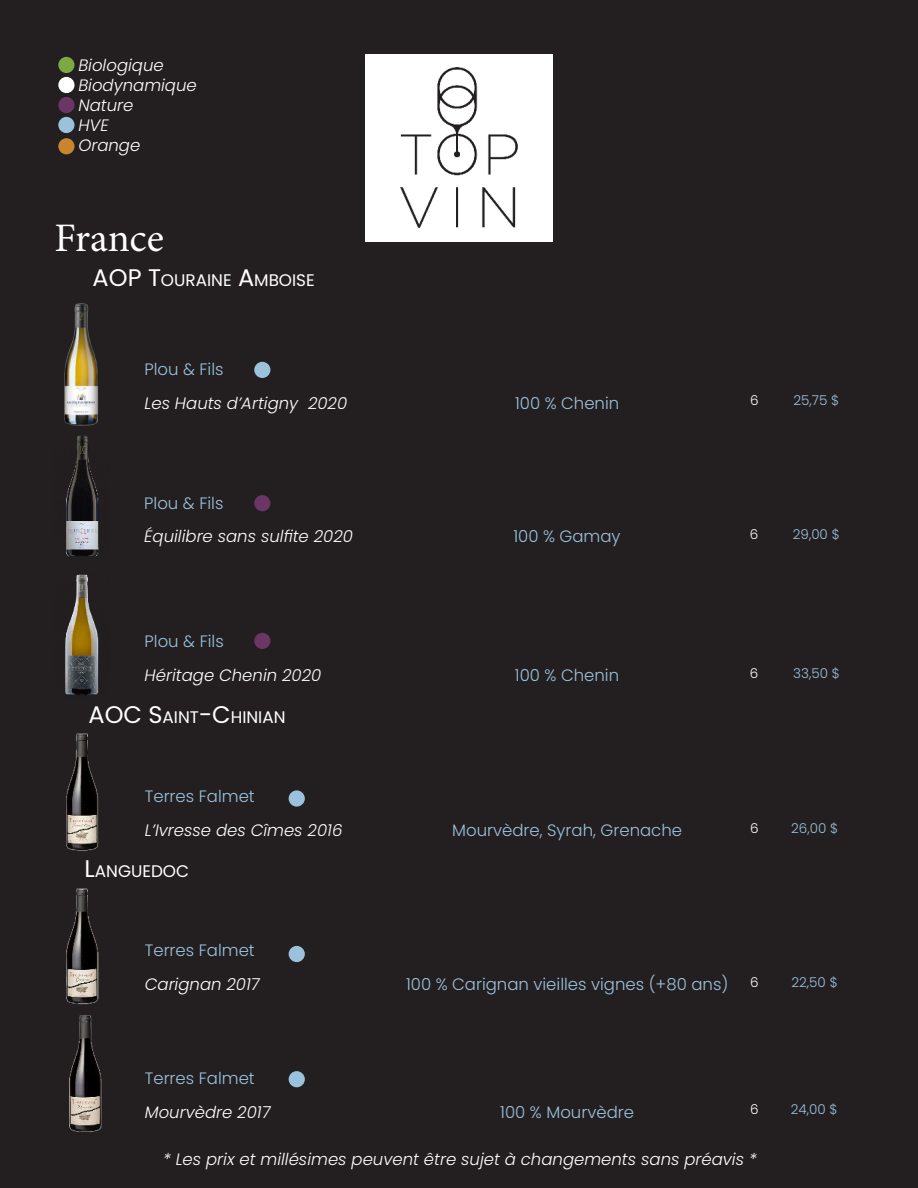
<style>
.page{position:relative;width:918px;height:1188px;background:#231f20}
.page>*{position:absolute;margin:0;border:0;box-sizing:border-box;transform-origin:0 0}
.t1{font:40.5px "Minion Pro";letter-spacing:-.005em;color:#fff}
.t2{font:16.8px "Poppins";color:#fff}
.t3{font:italic 300 16.5px/19.8px "Poppins";color:#fff}
.t4{font:300 16.5px "Poppins";color:#9bc2dd}
.t5{font:300 13.5px "Poppins";color:#9bc2dd}
.t6{font:300 13.5px "Poppins";color:#fff}
.s1{font-size:24px}
</style>
<div class="page">
<div style="left:58px;top:57px;width:17px;height:16px;background:#7ca941;border-radius:50%"></div>
<div style="left:58px;top:77px;width:17px;height:16px;background:#fff;border-radius:50%"></div>
<div style="left:58px;top:97px;width:17px;height:16px;background:#6b3666;border-radius:50%"></div>
<div style="left:58px;top:117px;width:17px;height:16px;background:#9bc2dd;border-radius:50%"></div>
<div style="left:58px;top:138px;width:17px;height:16px;background:#c8852d;border-radius:50%"></div>
<img style="left:365px;top:54px;width:188px;height:187px">
<div style="left:254px;top:495px;width:16px;height:16px;background:#6b3666;border-radius:50%"></div>
<div style="left:254px;top:633px;width:16px;height:16px;background:#6b3666;border-radius:50%"></div>
<img style="left:66px;top:435px;width:33px;height:122px">
<img style="left:65px;top:574px;width:34px;height:121px">
<img style="left:66px;top:733px;width:33px;height:118px">
<img style="left:66px;top:888px;width:33px;height:117px">
<img style="left:69px;top:1015px;width:33px;height:117px">
<div style="left:289px;top:790px;width:16px;height:17px;background:#9bc2dd;border-radius:50%"></div>
<div style="left:289px;top:946px;width:16px;height:16px;background:#9bc2dd;border-radius:50%"></div>
<div style="left:289px;top:1071px;width:16px;height:16px;background:#9bc2dd;border-radius:50%"></div>
<div style="left:254px;top:362px;width:16px;height:16px;background:#9bc2dd;border-radius:50%"></div>
<img style="left:64px;top:303px;width:34px;height:123px">
<p class="t3" style="left:78px;top:57px;width:120px">Biologique<br>Biodynamique<br>Nature<br>HVE<br>Orange</p>
<h1 class="t1" style="left:54px;top:222px;width:111px">France</h1>
<p class="t2" style="left:93px;top:271px;width:224px"><span class="s1">AOP T</span>OURAINE <span class="s1">A</span>MBOISE</p>
<p class="t4" style="left:145px;top:359px;width:81px">Plou &amp; Fils</p>
<p class="t3" style="left:145px;top:394px;width:204px">Les Hauts d’Artigny 2020</p>
<p class="t4" style="left:515px;top:393px;width:106px">100 % Chenin</p>
<p class="t6" style="left:750px;top:393px;width:10px">6</p>
<p class="t5" style="left:793px;top:393px;width:47px">25,75 $</p>
<p class="t4" style="left:144px;top:493px;width:81px">Plou &amp; Fils</p>
<p class="t3" style="left:144px;top:527px;width:210px">Équilibre sans sulfite 2020</p>
<p class="t4" style="left:513px;top:527px;width:109px">100 % Gamay</p>
<p class="t6" style="left:750px;top:527px;width:10px">6</p>
<p class="t5" style="left:793px;top:527px;width:48px">29,00 $</p>
<p class="t4" style="left:145px;top:632px;width:81px">Plou &amp; Fils</p>
<p class="t3" style="left:145px;top:667px;width:178px">Héritage Chenin 2020</p>
<p class="t4" style="left:515px;top:666px;width:106px">100 % Chenin</p>
<p class="t6" style="left:750px;top:665px;width:10px">6</p>
<p class="t2" style="left:89px;top:707px;width:199px"><span class="s1">AOC S</span>AINT<span class="s1">-C</span>HINIAN</p>
<p class="t4" style="left:145px;top:787px;width:112px">Terres Falmet</p>
<p class="t3" style="left:145px;top:822px;width:199px">L’Ivresse des Cîmes 2016</p>
<p class="t4" style="left:452px;top:820px;width:231px">Mourvèdre, Syrah, Grenache</p>
<p class="t6" style="left:750px;top:820px;width:10px">6</p>
<p class="t2" style="left:85px;top:862px;width:106px"><span class="s1">L</span>ANGUEDOC</p>
<p class="t4" style="left:145px;top:941px;width:112px">Terres Falmet</p>
<p class="t3" style="left:145px;top:976px;width:116px">Carignan 2017</p>
<p class="t4" style="left:406px;top:975px;width:324px">100 % Carignan vieilles vignes (+80 ans)</p>
<p class="t6" style="left:750px;top:974px;width:10px">6</p>
<p class="t4" style="left:145px;top:1068px;width:112px">Terres Falmet</p>
<p class="t3" style="left:145px;top:1104px;width:127px">Mourvèdre 2017</p>
<p class="t4" style="left:500px;top:1102px;width:135px">100 % Mourvèdre</p>
<p class="t6" style="left:750px;top:1102px;width:10px">6</p>
<p class="t3" style="left:163px;top:1151px;width:595px">* Les prix et millésimes peuvent être sujet à changements sans préavis *</p>
<p class="t5" style="left:793px;top:665px;width:48px">33,50 $</p>
<p class="t5" style="left:791px;top:820px;width:48px">26,00 $</p>
<p class="t5" style="left:792px;top:974px;width:48px">22,50 $</p>
<p class="t5" style="left:791px;top:1102px;width:48px">24,00 $</p>
</div>
